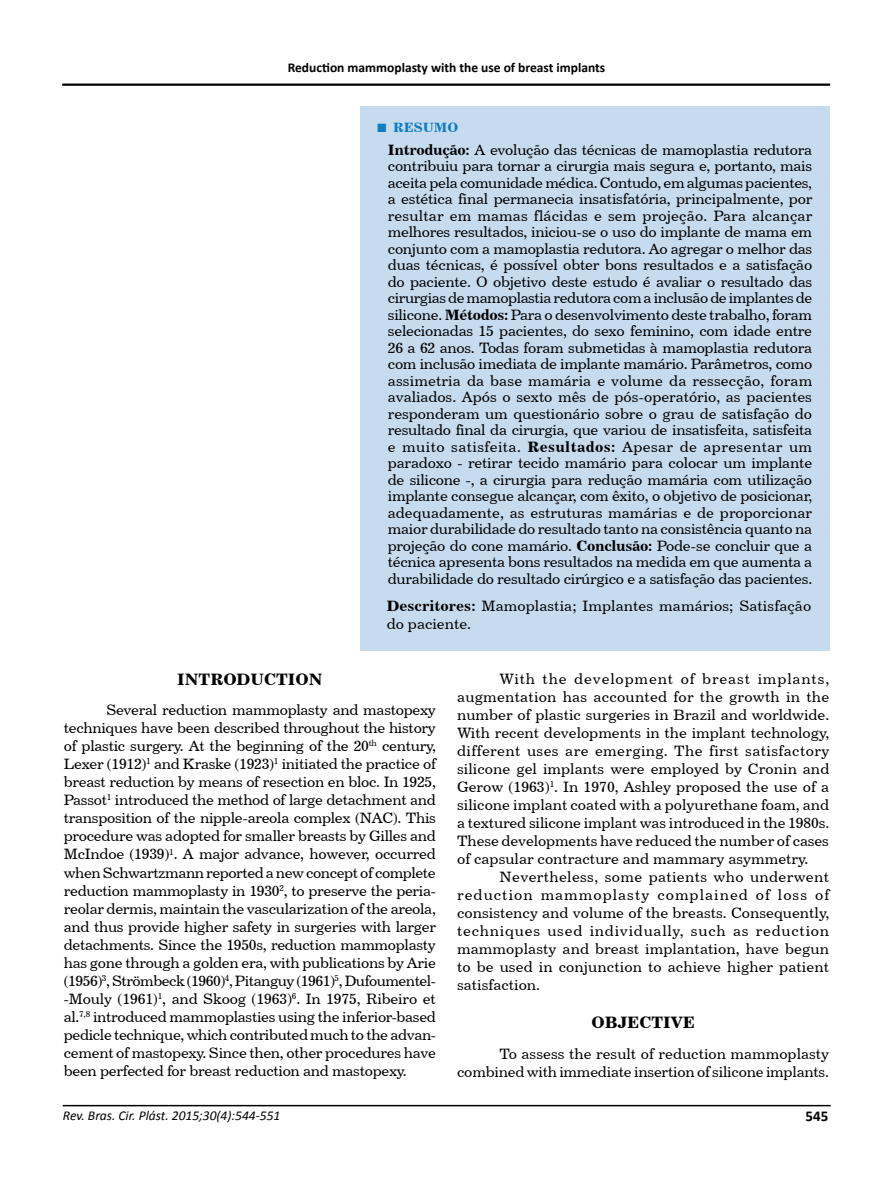
<style>
.page{position:relative;width:893px;height:1191px;background:#fff}
.page>*{position:absolute;margin:0;border:0;box-sizing:border-box;transform-origin:0 0}
.t1{font:16.5px "Century 731 BT Bold A";color:#000}
.t2{font:15px/18px "Century 731 BT Roman A";color:#000;text-align:justify}
.t3{font:700 15px "Calibri";color:#000}
.t4{font:700 13.5px "Calibri";color:#000}
.t5{font:italic 13.5px "Calibri";color:#000}
.t6{font:13.5px "Century 731 BT Bold A";color:#0e7dc2}
.s1{font-family:"Times New Roman";font-weight:700;font-size:18px}
.s2{font-family:"Century 731 BT Bold A"}
</style>
<div class="page">
<hr style="left:63px;top:1104px;width:768px;height:2px;background:#000">
<hr style="left:62px;top:84px;width:768px;height:2px;background:#000">
<div style="left:360px;top:106px;width:470px;height:545px;background:#c7dbee"></div>
<p class="t4" style="left:288px;top:59px;width:319px">Reduction mammoplasty with the use of breast implants</p>
<p class="t6" style="left:377px;top:119px;width:83px"><span class="s1">■</span> RESUMO</p>
<p class="t2" style="left:388px;top:141px;width:426px;line-height:16.5px"><span class="s2">Introdução:</span> A evolução das técnicas de mamoplastia redutora contribuiu para tornar a cirurgia mais segura e, portanto, mais aceita pela comunidade médica. Contudo, em algumas pacientes, a estética final permanecia insatisfatória, principalmente, por resultar em mamas flácidas e sem projeção. Para alcançar melhores resultados, iniciou-se o uso do implante de mama em conjunto com a mamoplastia redutora. Ao agregar o melhor das duas técnicas, é possível obter bons resultados e a satisfação do paciente. O objetivo deste estudo é avaliar o resultado das cirurgias de mamoplastia redutora com a inclusão de implantes de silicone. <span class="s2">Métodos:</span> Para o desenvolvimento deste trabalho, foram selecionadas 15 pacientes, do sexo feminino, com idade entre 26 a 62 anos. Todas foram submetidas à mamoplastia redutora com inclusão imediata de implante mamário. Parâmetros, como assimetria da base mamária e volume da ressecção, foram avaliados. Após o sexto mês de pós-operatório, as pacientes responderam um questionário sobre o grau de satisfação do resultado final da cirurgia, que variou de insatisfeita, satisfeita e muito satisfeita. <span class="s2">Resultados:</span> Apesar de apresentar um paradoxo - retirar tecido mamário para colocar um implante de silicone -, a cirurgia para redução mamária com utilização implante consegue alcançar, com êxito, o objetivo de posicionar, adequadamente, as estruturas mamárias e de proporcionar maior durabilidade do resultado tanto na consistência quanto na projeção do cone mamário. <span class="s2">Conclusão:</span> Pode-se concluir que a técnica apresenta bons resultados na medida em que aumenta a durabilidade do resultado cirúrgico e a satisfação das pacientes.</p>
<p class="t2" style="left:387px;top:596px;width:426px"><span class="s2">Descritores:</span> Mamoplastia; Implantes mamários; Satisfação do paciente.</p>
<p class="t1" style="left:177px;top:669px;width:147px">INTRODUCTION</p>
<p class="t2" style="left:64px;top:701px;width:374px;text-indent:43px">Several reduction mammoplasty and mastopexy techniques have been described throughout the history of plastic surgery. At the beginning of the 20<sup>th</sup> century, Lexer (1912)<sup>1</sup> and Kraske (1923)<sup>1</sup> initiated the practice of breast reduction by means of resection en bloc. In 1925, Passot<sup>1</sup> introduced the method of large detachment and transposition of the nipple-areola complex (NAC). This procedure was adopted for smaller breasts by Gilles and McIndoe (1939)<sup>1</sup>. A major advance, however, occurred when Schwartzmann reported a new concept of complete reduction mammoplasty in 1930<sup>2</sup>, to preserve the peria&shy;reolar dermis, maintain the vascularization of the areola, and thus provide higher safety in surgeries with larger detachments. Since the 1950s, reduction mammoplasty has gone through a golden era, with publications by Arie (1956)<sup>3</sup>, Strömbeck (1960)<sup>4</sup>, Pitanguy (1961)<sup>5</sup>, Dufoumentel--Mouly (1961)<sup>1</sup>, and Skoog (1963)<sup>6</sup>. In 1975, Ribeiro et al.<sup>7,8</sup> introduced mammoplasties using the inferior-based pedicle technique, which contributed much to the advan&shy;cement of mastopexy. Since then, other procedures have been perfected for breast reduction and mastopexy.</p>
<p class="t2" style="left:457px;top:669px;width:374px;text-indent:43px">With the development of breast implants, augmentation has accounted for the growth in the number of plastic surgeries in Brazil and worldwide.<br>With recent developments in the implant technology, different uses are emerging. The first satisfactory silicone gel implants were employed by Cronin and Gerow (1963)<sup>1</sup>. In 1970, Ashley proposed the use of a silicone implant coated with a polyurethane foam, and a textured silicone implant was introduced in the 1980s.<br>These developments have reduced the number of cases of capsular contracture and mammary asymmetry.</p>
<p class="t2" style="left:457px;top:867px;width:374px;text-indent:43px">Nevertheless, some patients who underwent reduction mammoplasty complained of loss of consistency and volume of the breasts. Consequently, techniques used individually, such as reduction mammoplasty and breast implantation, have begun to be used in conjunction to achieve higher patient satisfaction.</p>
<p class="t1" style="left:591px;top:1012px;width:105px">OBJECTIVE</p>
<p class="t2" style="left:457px;top:1044px;width:374px;text-align:right">To assess the result of reduction mammoplasty combined with immediate insertion of silicone implants.</p>
<p class="t5" style="left:63px;top:1106px;width:219px">Rev. Bras. Cir. Plást. 2015;30(4):544-551</p>
<p class="t3" style="left:806px;top:1106px;width:24px">545</p>
</div>
